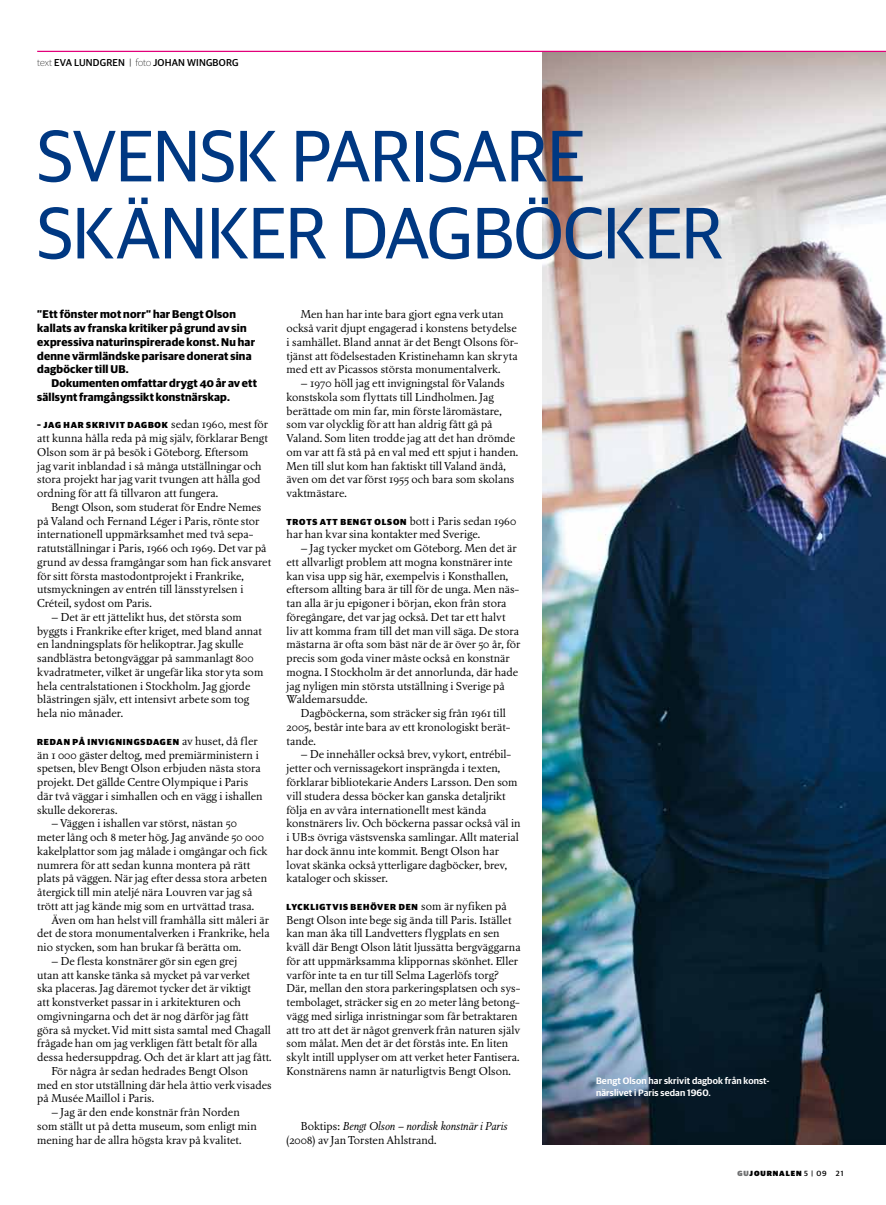
<style>
.page{position:relative;width:886px;height:1205px;background:#fff}
.page>*{position:absolute;margin:0;border:0;box-sizing:border-box;transform-origin:0 0}
.t1{font:72.88px/77px "Guardian Sans";letter-spacing:-.015em;color:#003882}
.t2{font:11.25px/13.8px "Nordling BQ Reg Os F";letter-spacing:.005em;color:#000}
.t3{font:700 11.25px/13.8px "Guardian Sans";letter-spacing:.015em;color:#000}
.t4{font:italic 11.25px "Nordling BQ";letter-spacing:.005em;color:#000}
.t5{font:500 10px "Guardian Sans";letter-spacing:.02em;color:#000}
.t6{font:600 9.38px/11.9px "Guardian Sans";letter-spacing:.01em;color:#fff}
.t7{font:900 8.75px "Guardian Sans";letter-spacing:.095em;color:#000}
.t8{font:900 7.5px "Guardian Sans";letter-spacing:.12em;color:#000}
.s1{font-weight:100}
.s2{font-weight:300}
.s3{font-family:"Nordling BQ Reg Os F";font-weight:400;font-size:11.25px}
.s4{font-family:"Guardian Sans";font-weight:900;font-size:8.75px}
.s5{font-family:"Nordling BQ Reg Os F";font-style:normal}
.s6{color:#707172}
.s7{font-weight:500}
</style>
<div class="page">
<img style="left:542px;top:52px;width:344px;height:1092px">
<hr style="left:37px;top:51px;width:849px;height:1px;background:#e2007a">
<p class="t5" style="left:37px;top:56px;width:57px"><span class="s1">text</span> EVA LUNDG</p>
<p class="t5" style="left:106px;top:56px;width:133px">REN <span class="s2">|</span> <span class="s1">foto</span> JOHAN WING BORG</p>
<h1 class="t1" style="left:37px;top:112px;width:687px">SVENSK PARISARE<br>SKÄNKER DAGBÖCKER</h1>
<p class="t3" style="left:37px;top:307px;width:219px">”Ett fönster mot norr” har Bengt Olson kallats av franska kritiker på grund av sin expressiva naturinspirerade konst. Nu har denne värmländske parisare donerat sina dagböcker till UB.</p>
<p class="t3" style="left:37px;top:375px;width:221px;text-indent:14px">Dokumenten omfattar drygt 40 år av ett sällsynt framgångssikt konstnärskap.</p>
<p class="t7" style="left:37px;top:419px;width:233px">– JAG HAR SKRIVIT DAGBO K <span class="s3">sedan 1960, mest för</span></p>
<p class="t2" style="left:37px;top:432px;width:232px">att kunna hålla reda på mig själv, förklarar Bengt Olson som är på besök i Göteborg. Eftersom<br>jag varit inblandad i så många utställningar och stora projekt har jag varit tvungen att hålla god ordning för att få tillvaron att fungera.</p>
<p class="t2" style="left:37px;top:500px;width:235px;text-indent:14px">Bengt Olson, som studerat för Endre Nemes på Valand och Fernand Léger i Paris, rönte stor internationell uppmärksamhet med två sepa&shy;ratutställningar i Paris, 1966 och 1969. Det var på grund av dessa framgångar som han fick ansvaret för sitt första mastodontprojekt i Frankrike, utsmyckningen av entrén till länsstyrelsen i Créteil, sydost om Paris.</p>
<p class="t2" style="left:37px;top:610px;width:228px;text-indent:14px">– Det är ett jättelikt hus, det största som byggts i Frankrike efter kriget, med bland annat en landningsplats för helikoptrar. Jag skulle sandblästra betongväggar på sammanlagt 800 kvadratmeter, vilket är ungefär lika stor yta som hela centralstationen i Stockholm. Jag gjorde blästringen själv, ett intensivt arbete som tog hela nio månader.</p>
<p class="t7" style="left:37px;top:735px;width:222px">REDAN PÅ INVIGNINGSDAGEN <span class="s3">av huset, då fler</span></p>
<p class="t2" style="left:37px;top:748px;width:227px">än 1 000 gäster deltog, med premiärministern i spetsen, blev Bengt Olson erbjuden nästa stora projekt. Det gällde Centre Olympique i Paris där två väggar i simhallen och en vägg i ishallen skulle dekoreras.</p>
<p class="t2" style="left:37px;top:817px;width:232px;text-indent:14px">– Väggen i ishallen var störst, nästan 50 meter lång och 8 meter hög. Jag använde 50 000 kakelplattor som jag målade i omgångar och fick numrera för att sedan kunna montera på rätt plats på väggen. När jag efter dessa stora arbeten återgick till min ateljé nära Louvren var jag så trött att jag kände mig som en urtvättad trasa.</p>
<p class="t2" style="left:37px;top:913px;width:234px;text-align:justify;text-indent:14px">Även om han helst vill framhålla sitt måleri är det de stora monumentalverken i Frankrike, hela nio stycken, som han brukar få berätta om.</p>
<p class="t2" style="left:51px;top:954px;width:187px">– De flesta konstnärer gör sin egen grej</p>
<p class="t2" style="left:37px;top:968px;width:214px">utan att kanske tänka så mycket på var verket</p>
<p class="t2" style="left:37px;top:982px;width:215px">ska placeras. Jag däremot tycker det är viktigt</p>
<p class="t2" style="left:37px;top:995px;width:205px">att konstverket passar in i arkitekturen och</p>
<p class="t2" style="left:37px;top:1009px;width:213px">omgivningarna och det är nog därför jag fått</p>
<p class="t2" style="left:37px;top:1023px;width:235px">göra så mycket. Vid mitt sista samtal med Chagall</p>
<p class="t2" style="left:37px;top:1037px;width:222px">frågade han om jag verkligen fått betalt för alla</p>
<p class="t2" style="left:37px;top:1050px;width:236px">dessa hedersuppdrag. Och det är klart att jag fått.</p>
<p class="t2" style="left:51px;top:1064px;width:198px">För några år sedan hedrades Bengt Olson</p>
<p class="t2" style="left:37px;top:1078px;width:236px">med en stor utställning där hela åttio verk visades</p>
<p class="t2" style="left:37px;top:1092px;width:118px">på Musée Maillol i Paris.</p>
<p class="t2" style="left:37px;top:1105px;width:221px;text-indent:14px">– Jag är den ende konstnär från Norden som ställt ut på detta museum, som enligt min mening har de allra högsta krav på kvalitet.</p>
<p class="t2" style="left:287px;top:308px;width:233px;text-indent:14px">Men han har inte bara gjort egna verk utan också varit djupt engagerad i konstens betydelse i samhället. Bland annat är det Bengt Olsons för&shy;tjänst att födelsestaden Kristinehamn kan skryta med ett av Picassos största monumentalverk.</p>
<p class="t2" style="left:287px;top:377px;width:233px;text-indent:14px">– 1970 höll jag ett invigningstal för Valands konstskola som flyttats till Lindholmen. Jag berättade om min far, min förste läromästare, som var olycklig för att han aldrig fått gå på Valand. Som liten trodde jag att det han drömde om var att få stå på en val med ett spjut i handen.<br>Men till slut kom han faktiskt till Valand ändå, även om det var först 1955 och bara som skolans vaktmästare.</p>
<p class="t2" style="left:287px;top:514px;width:231px"><span class="s4">TROTS ATT BENGT OLSO N</span> bott i Paris sedan 1960 har han kvar sina kontakter med Sverige.</p>
<p class="t2" style="left:287px;top:542px;width:235px;text-indent:14px">– Jag tycker mycket om Göteborg. Men det är ett allvarligt problem att mogna konstnärer inte kan visa upp sig här, exempelvis i Konsthallen, eftersom allting bara är till för de unga. Men näs&shy;tan alla är ju epigoner i början, ekon från stora föregångare, det var jag också. Det tar ett halvt<br>liv att komma fram till det man vill säga. De stora mästarna är ofta som bäst när de är över 50 år, för precis som goda viner måste också en konstnär mogna. I Stockholm är det annorlunda, där hade jag nyligen min största utställning i Sverige på Waldemarsudde.</p>
<p class="t2" style="left:287px;top:707px;width:225px;text-indent:14px">Dagböckerna, som sträcker sig från 1961 till<br>2005, består inte bara av ett kronologiskt berät&shy;tande.</p>
<p class="t2" style="left:287px;top:748px;width:235px;text-indent:14px">– De innehåller också brev, vykort, entrébil&shy;jetter och vernissagekort insprängda i texten, förklarar bibliotekarie Anders Larsson. Den som vill studera dessa böcker kan ganska detaljrikt följa en av våra internationellt mest kända konstnärers liv. Och böckerna passar också väl in i UB:s övriga västsvenska samlingar. Allt material har dock ännu inte kommit. Bengt Olson har lovat skänka också ytterligare dagböcker, brev, kataloger och skisser.</p>
<p class="t7" style="left:287px;top:900px;width:222px">LYCKLIGTVIS BEHÖVER DEN <span class="s3">som är nyfiken på</span></p>
<p class="t2" style="left:287px;top:913px;width:236px">Bengt Olson inte bege sig ända till Paris. Istället kan man åka till Landvetters flygplats en sen kväll där Bengt Olson låtit ljussätta bergväggarna för att uppmärksamma klippornas skönhet. Eller varför inte ta en tur till Selma Lagerlöfs torg?<br>Där, mellan den stora parkeringsplatsen och sys&shy;tembolaget, sträcker sig en 20 meter lång betong&shy;vägg med sirliga inristningar som får betraktaren att tro att det är något grenverk från naturen själv som målat. Men det är det förstås inte. En liten skylt intill upplyser om att verket heter Fantisera.<br>Konstnärens namn är naturligtvis Bengt Olson.</p>
<p class="t4" style="left:301px;top:1119px;width:208px"><span class="s5">Boktips:</span> Bengt Olson – nordisk konstnär i Paris</p>
<p class="t2" style="left:287px;top:1133px;width:151px">(2008) av Jan Torsten Ahlstrand.</p>
<p class="t6" style="left:596px;top:1074px;width:175px">Bengt Olson har skrivit dagbok från konst&shy;närslivet i Paris sedan 1960.</p>
<p class="t8" style="left:737px;top:1167px;width:107px"><span class="s6">GU</span>JOURNALEN <span class="s7">5 | 09 21</span></p>
</div>
